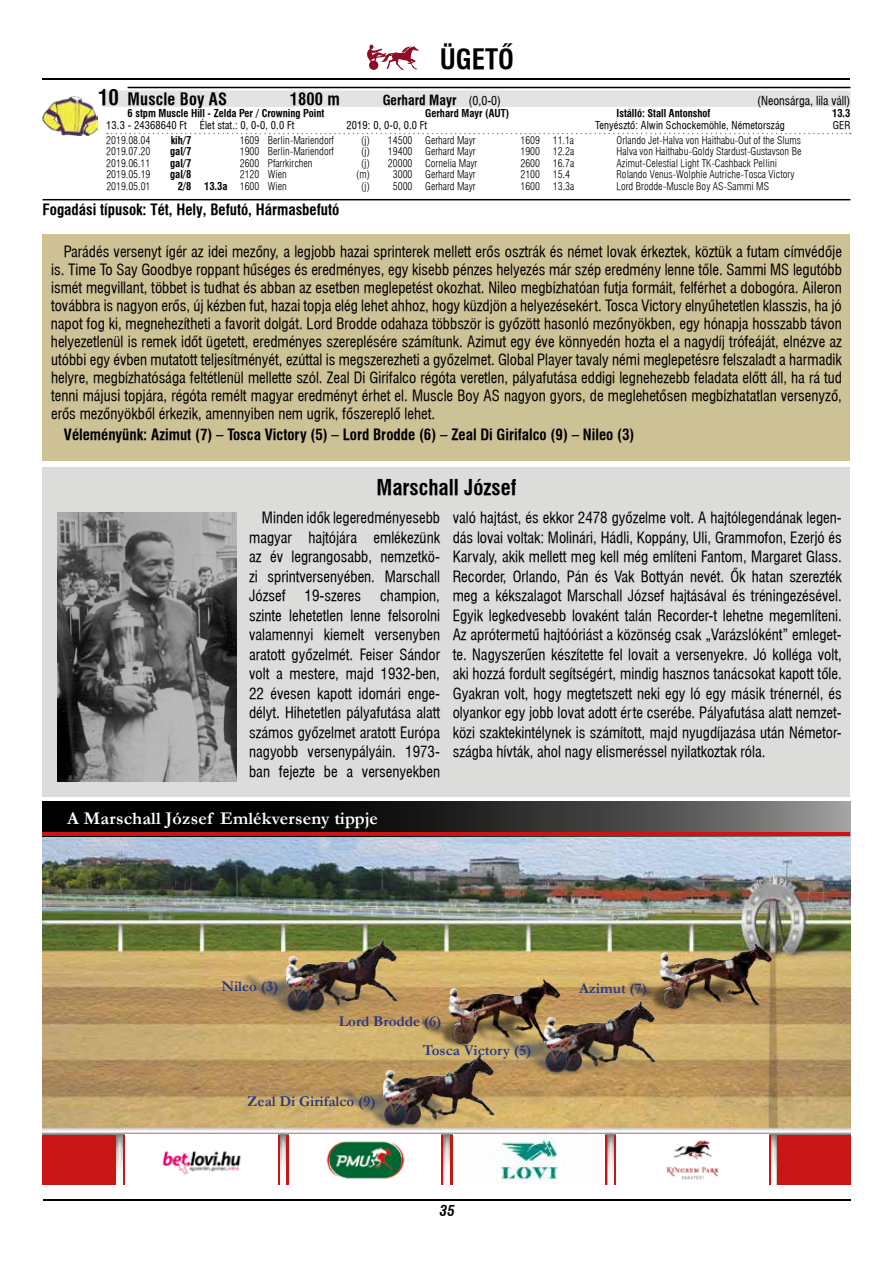
<style>
.page{position:relative;width:893px;height:1263px;background:#fff}
.page>*{position:absolute;margin:0;border:0;box-sizing:border-box;transform-origin:0 0}
.t1{font:27px "Swiss 721 Cn PFL Bold";color:#000}
.t2{font:21px "Swiss 721 Cn PFL Bold";color:#000}
.t3{font:700 18px "Garamond";letter-spacing:.01em;color:#fff}
.t4{font:16.5px "Swiss 721 Cn PFL Bold";letter-spacing:.01em;color:#000}
.t5{font:15px/19.5px "Swiss 721 Cn PFL Normal";color:#000;text-align:justify}
.t6{font:15px "Swiss 721 Cn PFL Bold";color:#000}
.t7{font:700 15px "Garamond";color:#283583}
.t8{font:italic 700 condensed 15px "Swiss 721 BT";color:#000}
.t9{font:13.5px "Swiss 721 Cn PFL Bold";color:#000}
.t10{font:12px "Swiss 721 Cn PFL Normal";color:#000}
.t11{font:10.5px "Swiss 721 Lt Cn PFL Normal";color:#000}
.t12{font:10.5px "Swiss 721 Cn PFL Bold";color:#000}
.t13{font:10.5px "Swiss 721 Cn PFL Normal";letter-spacing:.01em;color:#000}
.s1{font-size:21px}
.s2{font-family:"Swiss 721 Cn PFL Normal";font-size:12px}
.s3{font-family:"Swiss 721 Lt Cn PFL Normal"}
</style>
<div class="page">
<hr style="left:43px;top:1199px;width:808px;height:1px;background:#000">
<hr style="left:43px;top:79px;width:807px;height:1px;background:#000">
<svg style="left:367px;top:44px;width:52px;height:26px"></svg>
<div style="left:43px;top:234px;width:807px;height:226px;background:#cdc196"></div>
<hr style="left:128px;top:87px;width:722px;height:1px;background:#000">
<div style="left:102px;top:90px;width:748px;height:17px;background:#e3e3e3"></div>
<svg style="left:107px;top:133px;width:744px;height:1px"></svg>
<hr style="left:43px;top:199px;width:807px;height:1px;background:#000">
<img style="left:43px;top:96px;width:55px;height:40px">
<div style="left:43px;top:467px;width:807px;height:329px;background:#dcdcdb"></div>
<img style="left:58px;top:512px;width:178px;height:270px">
<img style="left:43px;top:836px;width:807px;height:348px">
<div style="left:43px;top:1135px;width:73px;height:49px;background:#ca1517"></div>
<div style="left:777px;top:1135px;width:73px;height:49px;background:#ca1517"></div>
<img style="left:495px;top:1000px;width:162px;height:74px">
<img style="left:423px;top:973px;width:146px;height:74px">
<img style="left:334px;top:1053px;width:163px;height:74px">
<img style="left:628px;top:939px;width:149px;height:74px">
<img style="left:237px;top:939px;width:163px;height:74px">
<svg style="left:43px;top:801px;width:807px;height:31px;background:#2d2c2c"></svg>
<hr style="left:43px;top:832px;width:807px;height:4px;background:#ca1517">
<div style="left:123px;top:1135px;width:157px;height:49px;background:#ca1517"></div>
<img style="left:125px;top:1135px;width:153px;height:49px">
<div style="left:287px;top:1135px;width:156px;height:49px;background:linear-gradient(to bottom,#ca1517,#ca1517)"></div>
<img style="left:289px;top:1135px;width:151px;height:49px">
<div style="left:451px;top:1135px;width:156px;height:49px;background:#ca1517"></div>
<img style="left:453px;top:1135px;width:152px;height:49px">
<div style="left:614px;top:1135px;width:157px;height:49px;background:linear-gradient(to bottom,#fff,#fff)"></div>
<img style="left:617px;top:1135px;width:151px;height:49px">
<h1 class="t1" style="left:440px;top:43px;width:76px">ÜGETŐ</h1>
<p class="t4" style="left:98px;top:89px;width:131px"><span class="s1">10</span> Muscle Boy AS</p>
<p class="t4" style="left:290px;top:89px;width:52px">1800 m</p>
<p class="t9" style="left:383px;top:92px;width:120px">Gerhard Mayr <span class="s2">(0,0-0)</span></p>
<p class="t10" style="left:757px;top:94px;width:95px">(Neonsárga, lila váll)</p>
<p class="t12" style="left:128px;top:107px;width:198px">6 stpm Muscle Hill - Zelda Per / Crowning Point</p>
<p class="t12" style="left:425px;top:107px;width:86px">Gerhard Mayr (AUT)</p>
<p class="t12" style="left:617px;top:107px;width:95px">Istálló: Stall Antonshof</p>
<p class="t12" style="left:832px;top:107px;width:20px">13.3</p>
<p class="t13" style="left:106px;top:118px;width:82px">13.3 - 24368640 Ft</p>
<p class="t13" style="left:200px;top:118px;width:96px">Élet stat.: 0, 0-0, 0.0 Ft</p>
<p class="t13" style="left:347px;top:118px;width:82px">2019: 0, 0-0, 0.0 Ft</p>
<p class="t13" style="left:595px;top:118px;width:191px">Tenyésztő: Alwin Schockemöhle, Németország</p>
<p class="t13" style="left:833px;top:118px;width:19px">GER</p>
<p class="t11" style="left:106px;top:134px;width:46px">2019.08.04</p>
<p class="t12" style="left:171px;top:134px;width:22px">kih/7</p>
<p class="t11" style="left:240px;top:134px;width:96px">1609 Berlin-Mariendorf</p>
<p class="t11" style="left:361px;top:134px;width:116px">(j) 14500 Gerhard Mayr</p>
<p class="t11" style="left:520px;top:134px;width:55px">1609 11.1a</p>
<p class="t11" style="left:617px;top:134px;width:186px">Orlando Jet-Halva von Haithabu-Out of the Slums</p>
<p class="t11" style="left:106px;top:145px;width:46px">2019.07.20</p>
<p class="t12" style="left:170px;top:145px;width:23px">gal/7</p>
<p class="t11" style="left:240px;top:145px;width:96px">1900 Berlin-Mariendorf</p>
<p class="t11" style="left:361px;top:145px;width:116px">(j) 19400 Gerhard Mayr</p>
<p class="t11" style="left:520px;top:145px;width:55px">1900 12.2a</p>
<p class="t11" style="left:617px;top:145px;width:186px">Halva von Haithabu-Goldy Stardust-Gustavson Be</p>
<p class="t11" style="left:106px;top:157px;width:46px">2019.06.11</p>
<p class="t12" style="left:170px;top:157px;width:23px">gal/7</p>
<p class="t11" style="left:240px;top:157px;width:74px">2600 Pfarrkirchen</p>
<p class="t11" style="left:361px;top:157px;width:118px">(j) 20000 Cornelia Mayr</p>
<p class="t11" style="left:520px;top:157px;width:55px">2600 16.7a</p>
<p class="t11" style="left:617px;top:157px;width:162px">Azimut-Celestial Light TK-Cashback Pellini</p>
<p class="t11" style="left:106px;top:168px;width:46px">2019.05.19</p>
<p class="t12" style="left:170px;top:168px;width:23px">gal/8</p>
<p class="t11" style="left:240px;top:168px;width:49px">2120 Wien</p>
<p class="t11" style="left:356px;top:168px;width:121px">(m) 3000 Gerhard Mayr</p>
<p class="t11" style="left:520px;top:168px;width:51px">2100 15.4</p>
<p class="t11" style="left:617px;top:168px;width:179px">Rolando Venus-Wolphie Autriche-Tosca Victory</p>
<p class="t11" style="left:106px;top:179px;width:46px">2019.05.01</p>
<p class="t12" style="left:178px;top:179px;width:111px">2/8 13.3a <span class="s3">1600 Wien</span></p>
<p class="t11" style="left:361px;top:179px;width:116px">(j) 5000 Gerhard Mayr</p>
<p class="t11" style="left:520px;top:179px;width:55px">1600 13.3a</p>
<p class="t11" style="left:617px;top:179px;width:154px">Lord Brodde-Muscle Boy AS-Sammi MS</p>
<p class="t6" style="left:43px;top:201px;width:298px">Fogadási típusok: Tét, Hely, Befutó, Hármasbefutó</p>
<p class="t5" style="left:51px;top:242px;width:793px;line-height:18px;text-indent:13px">Parádés versenyt ígér az idei mezőny, a legjobb hazai sprinterek mellett erős osztrák és német lovak érkeztek, köztük a futam címvédője is. Time To Say Goodbye roppant hűséges és eredményes, egy kisebb pénzes helyezés már szép eredmény lenne tőle. Sammi MS legutóbb ismét megvillant, többet is tudhat és abban az esetben meglepetést okozhat. Nileo megbízhatóan futja formáit, felférhet a dobogóra. Aileron továbbra is nagyon erős, új kézben fut, hazai topja elég lehet ahhoz, hogy küzdjön a helyezésekért. Tosca Victory elnyűhetetlen klasszis, ha jó napot fog ki, megnehezítheti a favorit dolgát. Lord Brodde odahaza többször is győzött hasonló mezőnyökben, egy hónapja hosszabb távon helyezetlenül is remek időt ügetett, eredményes szereplésére számítunk. Azimut egy éve könnyedén hozta el a nagydíj trófeáját, elnézve az utóbbi egy évben mutatott teljesítményét, ezúttal is megszerezheti a győzelmet. Global Player tavaly némi meglepetésre felszaladt a harmadik helyre, megbízhatósága feltétlenül mellette szól. Zeal Di Girifalco régóta veretlen, pályafutása eddigi legnehezebb feladata előtt áll, ha rá tud tenni májusi topjára, régóta remélt magyar eredményt érhet el. Muscle Boy AS nagyon gyors, de meglehetősen megbízhatatlan versenyző, erős mezőnyökből érkezik, amennyiben nem ugrik, főszereplő lehet.</p>
<p class="t6" style="left:64px;top:425px;width:572px">Véleményünk: Azimut (7) – Tosca Victory (5) – Lord Brodde (6) – Zeal Di Girifalco (9) – Nileo (3)</p>
<h2 class="t2" style="left:376px;top:475px;width:142px">Marschall József</h2>
<p class="t5" style="left:249px;top:508px;width:192px;text-indent:13px">Minden idők legeredményesebb magyar hajtójára emlékezünk az év legrangosabb, nemzetkö&shy;zi sprintversenyében. Marschall József</p>
<p class="t5" style="left:453px;top:508px;width:391px">való hajtást, és ekkor 2478 győzelme volt. A hajtólegendának legen&shy;dás lovai voltak: Molinári, Hádli, Koppány, Uli, Grammofon, Ezerjó és Karvaly, akik mellett meg kell még említeni Fantom, Margaret Glass.<br>Recorder, Orlando, Pán és Vak Bottyán nevét. Ők hatan szerezték meg a kékszalagot Marschall József hajtásával és tréningezésével.<br>Egyik legkedvesebb lovaként talán Recorder-t lehetne megemlíteni.<br>Az aprótermetű hajtóóriást a közönség csak „Varázslóként” emleget&shy;te. Nagyszerűen készítette fel lovait a versenyekre. Jó kolléga volt, aki hozzá fordult segítségért, mindig hasznos tanácsokat kapott tőle.<br>Gyakran volt, hogy megtetszett neki egy ló egy másik trénernél, és olyankor egy jobb lovat adott érte cserébe. Pályafutása alatt nemzet&shy;közi szaktekintélynek is számított, majd nyugdíjazása után Németor&shy;szágba hívták, ahol nagy elismeréssel nyilatkoztak róla.</p>
<p class="t5" style="left:305px;top:586px;width:58px">19-szeres</p>
<p class="t5" style="left:249px;top:586px;width:192px;text-indent:131px">champion, szinte lehetetlen lenne felsorolni valamennyi kiemelt versenyben aratott győzelmét. Feiser Sándor volt a mestere, majd 1932-ben, 22 évesen kapott idomári enge&shy;délyt. Hihetetlen pályafutása alatt számos győzelmet aratott Európa nagyobb versenypályáin. 1973- ban fejezte be a versenyekben</p>
<p class="t3" style="left:67px;top:806px;width:312px">A Marschall József Emlékverseny tippje</p>
<p class="t7" style="left:221px;top:976px;width:59px">Nileo (3)</p>
<p class="t7" style="left:579px;top:978px;width:70px">Azimut (7)</p>
<p class="t7" style="left:339px;top:1011px;width:104px">Lord Brodde (6)</p>
<p class="t7" style="left:248px;top:1091px;width:130px">Zeal Di Girifalco (9)</p>
<p class="t7" style="left:423px;top:1040px;width:110px">Tosca Victory (5)</p>
<p class="t8" style="left:440px;top:1202px;width:17px">35</p>
</div>
